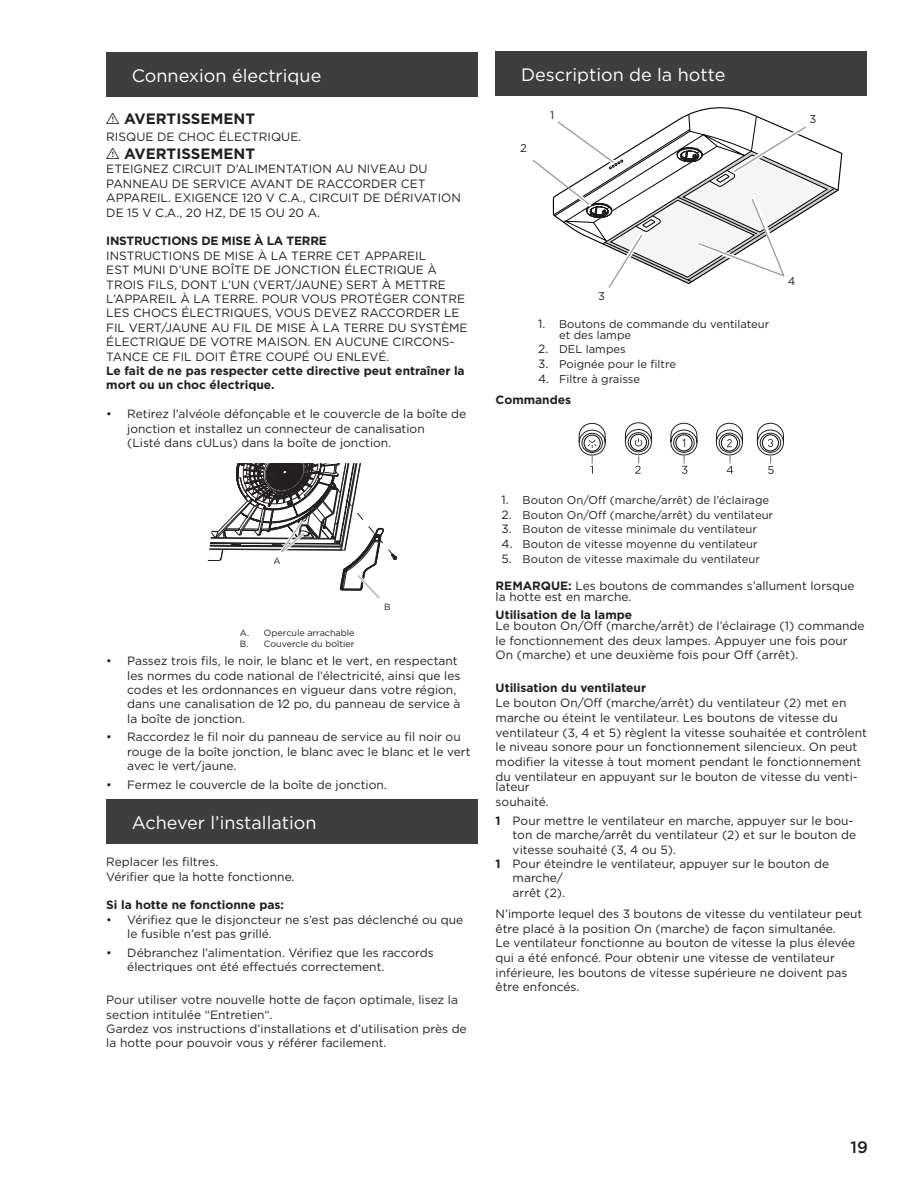
<style>
.page{position:relative;width:918px;height:1188px;background:#fff}
.page>*{position:absolute;margin:0;border:0;box-sizing:border-box;transform-origin:0 0}
.Títulos_subtítulos_c{font:18px "Gotham";color:#fff}
.t1{font:500 16.5px "Gotham";color:#231f20}
.t2{font:700 15px "Gotham";color:#231f20}
.numeros{font:12px/14.4px "Gotham";color:#231f20}
.Vinetas_1{font:12px/10.5px "Gotham";color:#231f20}
.Viñetas_bullets{font:12px/14.4px "Gotham";color:#231f20}
.Vinetas_1-2{font:700 12px/14.4px "Gotham";color:#231f20}
.Vinetas_1-3{font:700 12px "Gotham";letter-spacing:-.02em;color:#231f20}
.Vinetas_1-4{font:11.25px/10.5px "Gotham";color:#231f20}
.Foot_note{font:9px "Gotham";color:#231f20}
.s1{font-family:"tables";font-weight:400}
.s2{font-size:12px}
.s3{font-weight:700}
</style>
<div class="page">
<div style="left:106px;top:52px;width:372px;height:44px;background:#3e3e3f"></div>
<svg style="left:207px;top:463px;width:190px;height:135px"></svg>
<div style="left:267px;top:552px;width:21px;height:19px;background:#fff"></div>
<div style="left:106px;top:799px;width:372px;height:44px;background:#3e3e3f"></div>
<div style="left:496px;top:51px;width:371px;height:44px;background:#3e3e3f"></div>
<svg style="left:533px;top:114px;width:306px;height:174px"></svg>
<svg style="left:578px;top:422px;width:206px;height:52px"></svg>
<p class="Títulos_subtítulos_c" style="left:132px;top:64px;width:191px">Connexion électrique</p>
<p class="t2" style="left:106px;top:109px;width:150px"><span class="s1">I</span> AVERTISSEMENT</p>
<p class="numeros" style="left:106px;top:129px;width:197px">RISQUE DE CHOC ÉLECTRIQUE.</p>
<p class="t2" style="left:106px;top:144px;width:150px"><span class="s1">I</span> AVERTISSEMENT</p>
<p class="numeros" style="left:106px;top:162px;width:323px">ETEIGNEZ CIRCUIT D’ALIMENTATION AU NIVEAU DU</p>
<p class="numeros" style="left:106px;top:176px;width:321px">PANNEAU DE SERVICE AVANT DE RACCORDER CET</p>
<p class="numeros" style="left:106px;top:190px;width:356px">APPAREIL. EXIGENCE 120 V C.A., CIRCUIT DE DÉRIVATION<br>DE 15 V C.A., 20 HZ, DE 15 OU 20 A.</p>
<p class="Vinetas_1-3" style="left:106px;top:233px;width:222px">INSTRUCTIONS DE MISE À LA TERRE</p>
<p class="numeros" style="left:106px;top:248px;width:363px">INSTRUCTIONS DE MISE À LA TERRE CET APPAREIL<br>EST MUNI D’UNE BOÎTE DE JONCTION ÉLECTRIQUE À TROIS FILS, DONT L’UN (VERT/JAUNE) SERT À METTRE L’APPAREIL À LA TERRE. POUR VOUS PROTÉGER CONTRE LES CHOCS ÉLECTRIQUES, VOUS DEVEZ RACCORDER LE FIL VERT/JAUNE AU FIL DE MISE À LA TERRE DU SYSTÈME ÉLECTRIQUE DE VOTRE MAISON. EN AUCUNE CIRCONS-TANCE CE FIL DOIT ÊTRE COUPÉ OU ENLEVÉ.</p>
<p class="Vinetas_1-2" style="left:106px;top:363px;width:360px">Le fait de ne pas respecter cette directive peut entraîner la mort ou un choc électrique.</p>
<p class="Viñetas_bullets" style="left:127px;top:406px;width:340px;text-indent:-21px">• Retirez l’alvéole défonçable et le couvercle de la boîte de jonction et installez un connecteur de canalisation<br>(Listé dans cULus) dans la boîte de jonction.</p>
<p class="Foot_note" style="left:274px;top:555px;width:9px">A</p>
<p class="Foot_note" style="left:384px;top:601px;width:8px">B</p>
<p class="Foot_note" style="left:240px;top:627px;width:116px">A. Opercule arrachable</p>
<p class="Foot_note" style="left:240px;top:638px;width:116px">B. Couvercle du boîtier</p>
<p class="Viñetas_bullets" style="left:127px;top:653px;width:335px;text-indent:-21px">• Passez trois fils, le noir, le blanc et le vert, en respectant les normes du code national de l’électricité, ainsi que les codes et les ordonnances en vigueur dans votre région, dans une canalisation de 1⁄2 po, du panneau de service à la boîte de jonction.</p>
<p class="Viñetas_bullets" style="left:127px;top:730px;width:345px;text-indent:-21px">• Raccordez le fil noir du panneau de service au fil noir ou rouge de la boîte jonction, le blanc avec le blanc et le vert avec le vert/jaune.</p>
<p class="Viñetas_bullets" style="left:106px;top:777px;width:282px">• Fermez le couvercle de la boîte de jonction.</p>
<p class="Títulos_subtítulos_c" style="left:132px;top:811px;width:186px">Achever l’installation</p>
<p class="numeros" style="left:106px;top:854px;width:113px">Replacer les filtres.</p>
<p class="numeros" style="left:106px;top:869px;width:190px">Vérifier que la hotte fonctionne.</p>
<p class="Vinetas_1-2" style="left:106px;top:898px;width:179px">Si la hotte ne fonctionne pas:</p>
<p class="Viñetas_bullets" style="left:127px;top:912px;width:337px;text-indent:-21px">• Vérifiez que le disjoncteur ne s’est pas déclenché ou que le fusible n’est pas grillé.</p>
<p class="Viñetas_bullets" style="left:127px;top:945px;width:308px;text-indent:-21px">• Débranchez l’alimentation. Vérifiez que les raccords électriques ont été effectués correctement.</p>
<p class="numeros" style="left:106px;top:993px;width:353px">Pour utiliser votre nouvelle hotte de façon optimale, lisez la section intitulée “Entretien“.</p>
<p class="numeros" style="left:106px;top:1021px;width:362px">Gardez vos instructions d’installations et d’utilisation près de la hotte pour pouvoir vous y référer facilement.</p>
<p class="Títulos_subtítulos_c" style="left:521px;top:63px;width:206px">Description de la hotte</p>
<p class="Vinetas_1-4" style="left:520px;top:143px;width:8px">2</p>
<p class="Vinetas_1-4" style="left:550px;top:110px;width:6px">1</p>
<p class="Vinetas_1-4" style="left:809px;top:114px;width:8px">3</p>
<p class="Vinetas_1-4" style="left:598px;top:290px;width:8px">3</p>
<p class="Vinetas_1-4" style="left:559px;top:319px;width:212px;text-indent:-21px"><span class="s2">1.</span> Boutons de commande du ventilateur et des lampe</p>
<p class="Vinetas_1-4" style="left:538px;top:344px;width:89px"><span class="s2">2.</span> DEL lampes</p>
<p class="Vinetas_1-4" style="left:538px;top:359px;width:139px"><span class="s2">3.</span> Poignée pour le filtre</p>
<p class="Vinetas_1-4" style="left:538px;top:373px;width:104px"><span class="s2">4.</span> Filtre à graisse</p>
<p class="Vinetas_1-2" style="left:496px;top:393px;width:77px">Commandes</p>
<p class="Vinetas_1-4" style="left:788px;top:275px;width:9px">4</p>
<p class="Vinetas_1-4" style="left:502px;top:494px;width:269px"><span class="s2">1.</span> Bouton On/Off (marche/arrêt) de l’éclairage</p>
<p class="Vinetas_1-4" style="left:502px;top:509px;width:273px"><span class="s2">2.</span> Bouton On/Off (marche/arrêt) du ventilateur</p>
<p class="Vinetas_1-4" style="left:502px;top:524px;width:257px"><span class="s2">3.</span> Bouton de vitesse minimale du ventilateur</p>
<p class="Vinetas_1-4" style="left:502px;top:539px;width:258px"><span class="s2">4.</span> Bouton de vitesse moyenne du ventilateur</p>
<p class="Vinetas_1-4" style="left:502px;top:553px;width:260px"><span class="s2">5.</span> Bouton de vitesse maximale du ventilateur</p>
<p class="numeros" style="left:496px;top:579px;width:361px"><span class="s3">REMARQUE:</span> Les boutons de commandes s’allument lorsque</p>
<p class="Vinetas_1" style="left:496px;top:591px;width:137px">la hotte est en marche.</p>
<p class="Vinetas_1-2" style="left:496px;top:608px;width:138px">Utilisation de la lampe</p>
<p class="Vinetas_1" style="left:496px;top:620px;width:370px">Le bouton On/Off (marche/arrêt) de l’éclairage (1) commande</p>
<p class="Vinetas_1" style="left:496px;top:635px;width:354px">le fonctionnement des deux lampes. Appuyer une fois pour</p>
<p class="Vinetas_1" style="left:496px;top:650px;width:304px">On (marche) et une deuxième fois pour Off (arrêt).</p>
<p class="Vinetas_1-2" style="left:496px;top:681px;width:152px">Utilisation du ventilateur</p>
<p class="Vinetas_1" style="left:496px;top:697px;width:352px">Le bouton On/Off (marche/arrêt) du ventilateur (2) met en</p>
<p class="Vinetas_1" style="left:496px;top:712px;width:344px">marche ou éteint le ventilateur. Les boutons de vitesse du</p>
<p class="Vinetas_1" style="left:496px;top:727px;width:373px">ventilateur (3, 4 et 5) règlent la vitesse souhaitée et contrôlent</p>
<p class="Vinetas_1" style="left:496px;top:742px;width:363px">le niveau sonore pour un fonctionnement silencieux. On peut</p>
<p class="Vinetas_1" style="left:496px;top:756px;width:367px">modifier la vitesse à tout moment pendant le fonctionnement</p>
<p class="Vinetas_1" style="left:496px;top:771px;width:364px">du ventilateur en appuyant sur le bouton de vitesse du venti&shy;lateur</p>
<p class="Vinetas_1" style="left:496px;top:796px;width:55px">souhaité.</p>
<p class="numeros" style="left:513px;top:813px;width:345px;text-indent:-17px"><span class="s3">1</span> Pour mettre le ventilateur en marche, appuyer sur le bou&shy;ton de marche/arrêt du ventilateur (2) et sur le bouton de vitesse souhaité (3, 4 ou 5).</p>
<p class="numeros" style="left:513px;top:856px;width:318px;text-indent:-17px"><span class="s3">1</span> Pour éteindre le ventilateur, appuyer sur le bouton de marche/<br>arrêt (2).</p>
<p class="Vinetas_1" style="left:496px;top:908px;width:368px">N’importe lequel des 3 boutons de vitesse du ventilateur peut</p>
<p class="Vinetas_1" style="left:496px;top:923px;width:342px">être placé à la position On (marche) de façon simultanée.</p>
<p class="Vinetas_1" style="left:496px;top:938px;width:361px">Le ventilateur fonctionne au bouton de vitesse la plus élevée</p>
<p class="Vinetas_1" style="left:496px;top:952px;width:341px">qui a été enfoncé. Pour obtenir une vitesse de ventilateur</p>
<p class="Vinetas_1" style="left:496px;top:965px;width:353px;line-height:14.4px">inférieure, les boutons de vitesse supérieure ne doivent pas être enfoncés.</p>
<h2 class="t1" style="left:850px;top:1136px;width:19px">19</h2>
</div>
